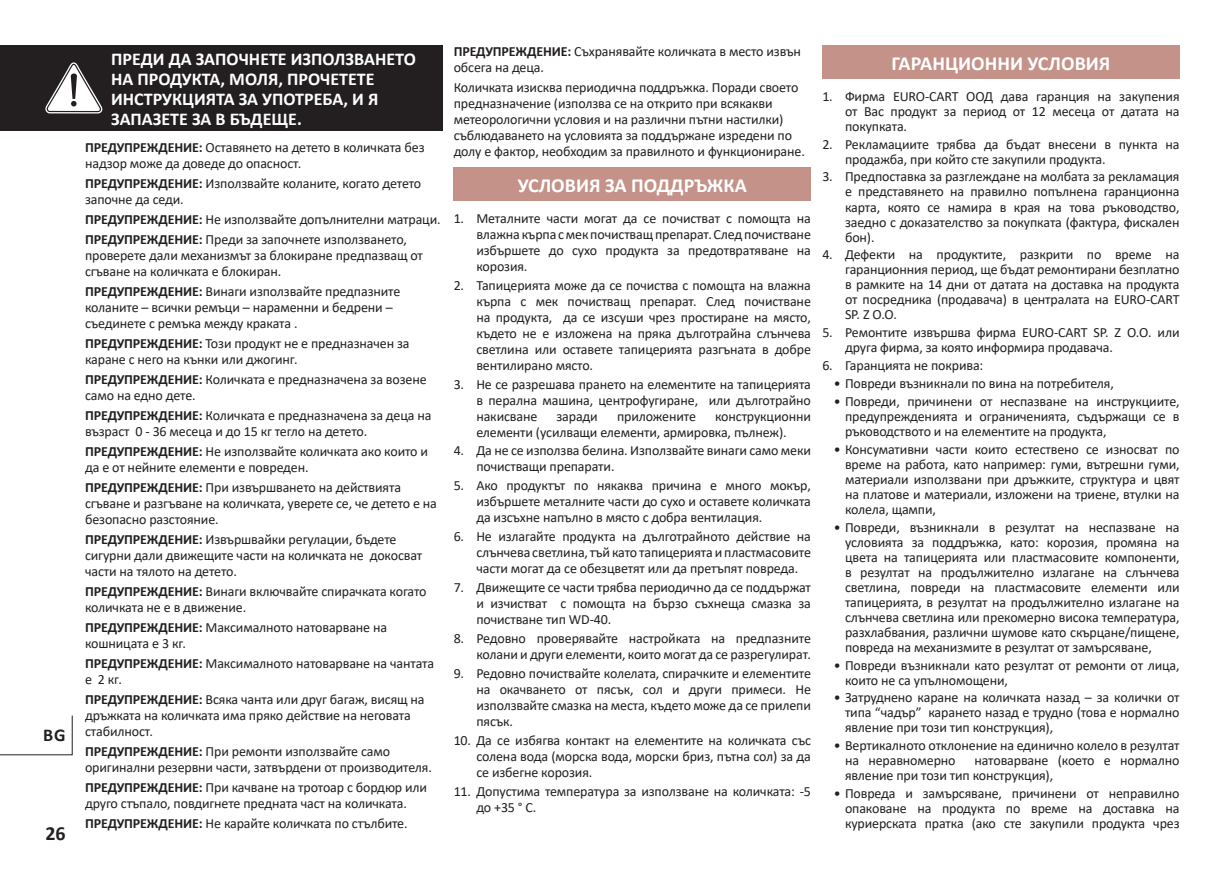
<style>
.page{position:relative;width:1225px;height:874px;background:#fff}
.page>*{position:absolute;margin:0;border:0;box-sizing:border-box;transform-origin:0 0}
.t1{font:700 20px "Calibri";color:#fff}
.t2{font:700 20px "Calibri";color:#231f20}
.t3{font:700 18px/20px "Calibri";color:#fff}
.t4{font:700 18px "Calibri";color:#231f20}
.t5{font:14px/16px "Calibri";letter-spacing:-.01em;color:#231f20}
.s1{font-weight:700}
</style>
<div class="page">
<div style="left:0;top:45px;width:442px;height:85px;background:#231f20"></div>
<svg style="left:45px;top:62px;width:57px;height:51px"></svg>
<div style="left:454px;top:167px;width:357px;height:34px;background:#c49288"></div>
<div style="left:822px;top:45px;width:357px;height:34px;background:#c49288"></div>
<svg style="left:0;top:715px;width:73px;height:40px"></svg>
<p class="t4" style="left:43px;top:722px;width:24px">BG</p>
<h1 class="t2" style="left:45px;top:818px;width:22px">26</h1>
<p class="t3" style="left:111px;top:48px;width:306px">ПРЕДИ ДА ЗАПОЧНЕТЕ ИЗПОЛЗВАНЕТО<br>НА ПРОДУКТА, МОЛЯ, ПРОЧЕТЕТЕ<br>ИНСТРУКЦИЯТА ЗА УПОТРЕБА, И Я<br>ЗАПАЗЕТЕ ЗА В БЪДЕЩЕ.</p>
<p class="t5" style="left:85px;top:139px;width:341px"><span class="s1">ПРЕДУПРЕЖДЕНИЕ:</span> Оставянето на детето в количката без надзор може да доведе до опасност.</p>
<p class="t5" style="left:85px;top:175px;width:338px"><span class="s1">ПРЕДУПРЕЖДЕНИЕ:</span> Използвайте коланите, когато детето започне да седи.</p>
<p class="t5" style="left:85px;top:209px;width:357px;line-height:20px"><span class="s1">ПРЕДУПРЕЖДЕНИЕ:</span> Не използвайте допълнителни матраци.<br><span class="s1">ПРЕДУПРЕЖДЕНИЕ:</span> Преди за започнете използването,</p>
<p class="t5" style="left:85px;top:247px;width:339px">проверете дали механизмът за блокиране предпазващ от сгъване на количката е блокиран.</p>
<p class="t5" style="left:85px;top:283px;width:317px"><span class="s1">ПРЕДУПРЕЖДЕНИЕ:</span> Винаги използвайте предпазните коланите – всички ремъци – нараменни и бедрени – съединете с ремъка между краката .</p>
<p class="t5" style="left:85px;top:335px;width:326px"><span class="s1">ПРЕДУПРЕЖДЕНИЕ:</span> Този продукт не е предназначен за каране с него на кънки или джогинг.</p>
<p class="t5" style="left:85px;top:371px;width:343px"><span class="s1">ПРЕДУПРЕЖДЕНИЕ:</span> Количката е предназначена за возене само на едно дете.</p>
<p class="t5" style="left:85px;top:407px;width:348px"><span class="s1">ПРЕДУПРЕЖДЕНИЕ:</span> Количката е предназначена за деца на възраст 0 - 36 месеца и до 15 кг тегло на детето.</p>
<p class="t5" style="left:85px;top:443px;width:344px"><span class="s1">ПРЕДУПРЕЖДЕНИЕ:</span> Не използвайте количката ако които и да е от нейните елементи е повреден.</p>
<p class="t5" style="left:85px;top:479px;width:353px"><span class="s1">ПРЕДУПРЕЖДЕНИЕ:</span> При извършването на действията сгъване и разгъване на количката, уверете се, че детето е на безопасно разстояние.</p>
<p class="t5" style="left:85px;top:531px;width:339px"><span class="s1">ПРЕДУПРЕЖДЕНИЕ:</span> Извършвайки регулации, бъдете сигурни дали движещите части на количката не докосват части на тялото на детето.</p>
<p class="t5" style="left:85px;top:583px;width:343px"><span class="s1">ПРЕДУПРЕЖДЕНИЕ:</span> Винаги включвайте спирачката когато количката не е в движение.</p>
<p class="t5" style="left:85px;top:619px;width:303px"><span class="s1">ПРЕДУПРЕЖДЕНИЕ:</span> Максималното натоварване на кошницата е 3 кг.</p>
<p class="t5" style="left:85px;top:655px;width:351px"><span class="s1">ПРЕДУПРЕЖДЕНИЕ:</span> Максималното натоварване на чантата е 2 кг.</p>
<p class="t5" style="left:85px;top:691px;width:341px"><span class="s1">ПРЕДУПРЕЖДЕНИЕ:</span> Всяка чанта или друг багаж, висящ на дръжката на количката има пряко действие на неговата стабилност.</p>
<p class="t5" style="left:85px;top:743px;width:348px"><span class="s1">ПРЕДУПРЕЖДЕНИЕ:</span> При ремонти използвайте само оригинални резервни части, затвърдени от производителя.</p>
<p class="t5" style="left:85px;top:779px;width:344px"><span class="s1">ПРЕДУПРЕЖДЕНИЕ:</span> При качване на тротоар с бордюр или друго стъпало, повдигнете предната част на количката.</p>
<p class="t5" style="left:85px;top:814px;width:324px"><span class="s1">ПРЕДУПРЕЖДЕНИЕ:</span> Не карайте количката по стълбите.</p>
<p class="t5" style="left:454px;top:43px;width:349px"><span class="s1">ПРЕДУПРЕЖДЕНИЕ:</span> Съхранявайте количката в место извън обсега на деца.</p>
<p class="t5" style="left:454px;top:79px;width:353px">Количката изисква периодична поддръжка. Поради своето предназначение (използва се на открито при всякакви метеорологични условия и на различни пътни настилки) съблюдаването на условията за поддържане изредени по долу е фактор, необходим за правилното и функциониране.</p>
<h1 class="t1" style="left:518px;top:171px;width:231px">УСЛОВИЯ ЗА ПОДДРЪЖКА</h1>
<p class="t5" style="left:476px;top:209px;width:336px;text-align:justify;text-indent:-23px">1. Металните части могат да се почистват с помощта на влажна кърпа с мек почистващ препарат. След почистване избършете до сухо продукта за предотвратяване на корозия.</p>
<p class="t5" style="left:476px;top:276px;width:336px;text-align:justify;text-indent:-23px">2. Тапицерията може да се почиства с помощта на влажна кърпа с мек почистващ препарат. След почистване на продукта, да се изсуши чрез простиране на място, където не е изложена на пряка дълготрайна слънчева светлина или оставете тапицерията разгъната в добре вентилирано място.</p>
<p class="t5" style="left:476px;top:375px;width:336px;text-align:justify;text-indent:-23px">3. Не се разрешава прането на елементите на тапицерията в перална машина, центрофугиране, или дълготрайно накисване</p>
<p class="t5" style="left:476px;top:407px;width:336px;text-indent:239px">конструкционни елементи (усилващи елементи, армировка, пълнеж).</p>
<p class="t5" style="left:476px;top:442px;width:336px;text-indent:-23px">4. Да не се използва белина. Използвайте винаги само меки почистващи препарати.</p>
<p class="t5" style="left:476px;top:477px;width:336px;text-align:justify;text-indent:-23px">5. Ако продуктът по някаква причина е много мокър, избършете металните части до сухо и оставете количката да изсъхне напълно в място с добра вентилация.</p>
<p class="t5" style="left:476px;top:528px;width:336px;text-align:justify;text-indent:-23px">6. Не излагайте продукта на дълготрайното действие на слънчева светлина, тъй като тапицерията и пластмасовите части могат да се обезцветят или да претъпят повреда.</p>
<p class="t5" style="left:476px;top:578px;width:336px;text-align:justify;text-indent:-23px">7. Движещите се части трябва периодично да се поддържат и изчистват с помощта на бързо съхнеща смазка за почистване тип WD-40.</p>
<p class="t5" style="left:454px;top:629px;width:359px;text-align:right">8. Редовно проверявайте настройката на предпазните колани и други елементи, които могат да се разрегулират.</p>
<p class="t5" style="left:476px;top:664px;width:336px;text-align:justify;text-indent:-23px">9. Редовно почиствайте колелата, спирачките и елементите на окачването от пясък, сол и други примеси. Не използвайте смазка на места, където може да се прилепи пясък.</p>
<p class="t5" style="left:476px;top:731px;width:336px;text-align:justify;text-indent:-23px">10. Да се избягва контакт на елементите на количката със солена вода (морска вода, морски бриз, пътна сол) за да се избегне корозия.</p>
<p class="t5" style="left:476px;top:782px;width:336px;text-indent:-23px">11. Допустима температура за използване на количката: -5 до +35 ° C.</p>
<p class="t5" style="left:556px;top:407px;width:43px">заради</p>
<p class="t5" style="left:617px;top:407px;width:80px">приложените</p>
<h1 class="t1" style="left:891px;top:49px;width:220px">ГАРАНЦИОННИ УСЛОВИЯ</h1>
<p class="t5" style="left:845px;top:88px;width:336px;line-height:15px;text-align:justify;text-indent:-23px">1. Фирма EURO-CART ООД дава гаранция на закупения от Вас продукт за период от 12 месеца от датата на покупката.</p>
<p class="t5" style="left:845px;top:136px;width:336px;line-height:15px;text-indent:-23px">2. Рекламациите трябва да бъдат внесени в пункта на продажба, при който сте закупили продукта.</p>
<p class="t5" style="left:845px;top:169px;width:336px;line-height:15px;text-align:justify;text-indent:-23px">3. Предпоставка за разглеждане на молбата за рекламация е представянето на правилно попълнена гаранционна карта, която се намира в края на това ръководство, заедно с доказателство за покупката (фактура, фискален бон).</p>
<p class="t5" style="left:845px;top:247px;width:336px;line-height:15px;text-align:justify;text-indent:-23px">4. Дефекти на продуктите, разкрити по време на гаранционния период, ще бъдат ремонтирани безплатно в рамките на 14 дни от датата на доставка на продукта от посредника (продавача) в централата на EURO-CART SP. Z O.O.</p>
<p class="t5" style="left:845px;top:324px;width:336px;line-height:15px;text-indent:-23px">5. Ремонтите извършва фирма EURO-CART SP. Z O.O. или друга фирма, за която информира продавача.</p>
<p class="t5" style="left:822px;top:357px;width:162px">6. Гаранцията не покрива:</p>
<p class="t5" style="left:833px;top:375px;width:282px">• Повреди възникнали по вина на потребителя,</p>
<p class="t5" style="left:845px;top:393px;width:336px;line-height:15px;text-align:justify;text-indent:-11px">• Повреди, причинени от неспазване на инструкциите, предупрежденията и ограниченията, съдържащи се в ръководството и на елементите на продукта,</p>
<p class="t5" style="left:845px;top:441px;width:336px;line-height:15px;text-align:justify;text-indent:-11px">• Консумативни части които естествено се износват по време на работа, като например: гуми, вътрешни гуми, материали използвани при дръжките, структура и цвят на платове и материали, изложени на триене, втулки на колела, щампи,</p>
<p class="t5" style="left:845px;top:519px;width:336px;line-height:15px;text-align:justify;text-indent:-11px">• Повреди, възникнали в резултат на неспазване на условията за поддръжка, като: корозия, промяна на цвета на тапицерията или пластмасовите компоненти, в резултат на продължително излагане на слънчева светлина, повреди на пластмасовите елементи или тапицерията, в резултат на продължително излагане на слънчева светлина или прекомерно висока температура, разхлабвания, различни шумове като скърцане/пищене, повреда на механизмите в резултат от замърсяване,</p>
<p class="t5" style="left:845px;top:656px;width:336px;line-height:15px;text-indent:-11px">• Повреди възникнали като резултат от ремонти от лица, които не са упълномощени,</p>
<p class="t5" style="left:845px;top:689px;width:336px;line-height:15px;text-align:justify;text-indent:-11px">• Затруднено каране на количката назад – за колички от типа “чадър” карането назад е трудно (това е нормално явление при този тип конструкция),</p>
<p class="t5" style="left:845px;top:737px;width:336px;line-height:15px;text-indent:-11px">• Вертикалното отклонение на единично колело в резултат на неравномерно</p>
<p class="t5" style="left:845px;top:752px;width:336px;line-height:15px;text-indent:129px">натоварване (което е нормално явление при този тип конструкция),</p>
<p class="t5" style="left:845px;top:785px;width:336px;line-height:15px;text-align:justify;text-indent:-11px">• Повреда и замърсяване, причинени от неправилно опаковане на продукта по време на доставка на куриерската пратка (ако сте закупили продукта чрез</p>
</div>
